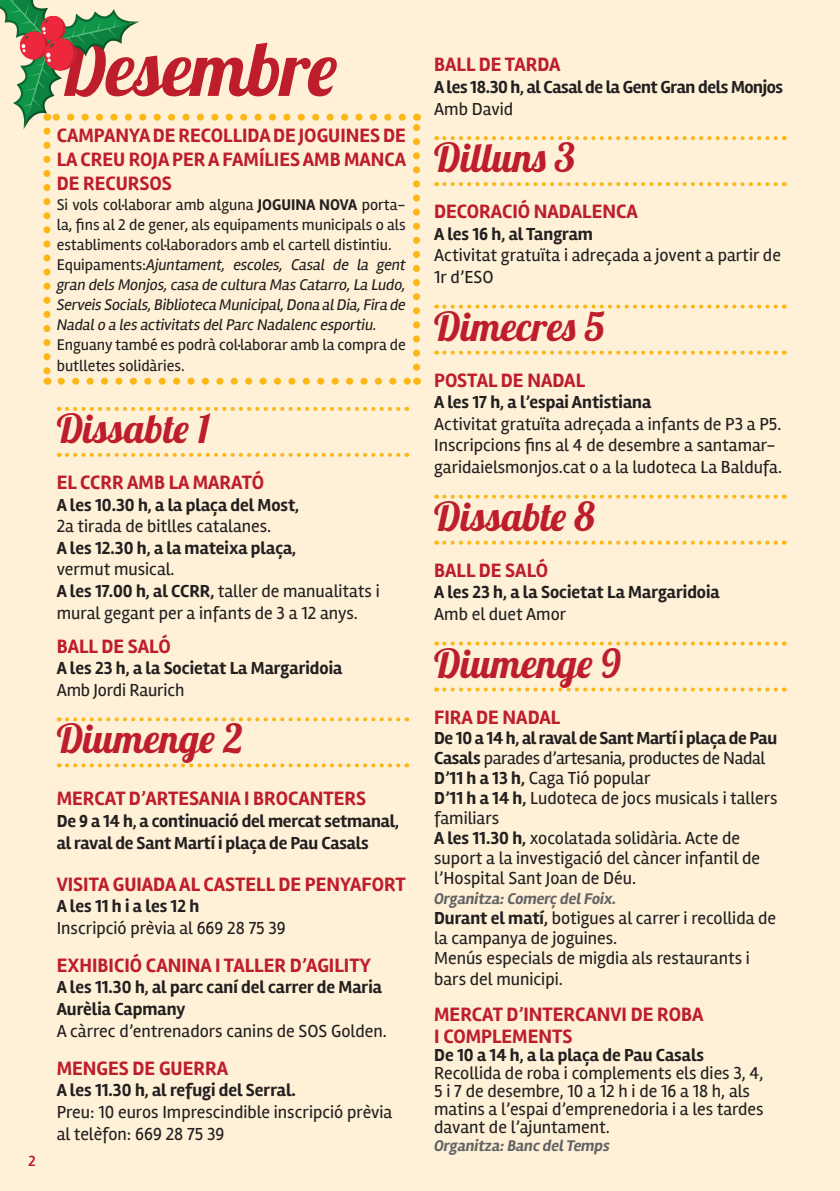
<style>
.page{position:relative;width:840px;height:1191px;background:#fff}
.page>*{position:absolute;margin:0;border:0;box-sizing:border-box;transform-origin:0 0}
.t1{font:76px "Lobster 1.4";letter-spacing:-.01em;color:#be1d2c}
.Text{font:40px "Lobster 1.4";color:#be1d2c}
.Hora_i_lloc{font:40px "Lobster 1.4";color:#be1d2c}
.Acte_Nadal{font:40px "Lobster 1.4";color:#be1d2c}
.Text-2{font:700 20px/24px "Rambla";color:#be1d2c;text-align:justify}
.Hora_i_lloc-2{font:700 20px "Rambla";color:#be1d2c}
.Text-3{font:18px/21.6px "Rambla";color:#231f20}
.Text-4{font:700 18px/21.6px "Rambla";color:#231f20}
.Text-5{font:700 18px/20px "Rambla";letter-spacing:-.02em;color:#231f20}
.Hora_i_lloc-3{font:18px "Rambla";letter-spacing:-.01em;color:#231f20}
.t2{font:16px/20px "Rambla";color:#231f20;text-align:justify}
.t3{font:italic 16px/20px "Rambla";letter-spacing:-.01em;color:#231f20;text-align:justify}
.Text-6{font:italic 700 16px "Rambla";color:#636366}
.t4{font:15px "Rambla";color:#be1d2c}
.s1{font-weight:700}
.s2{font-style:normal}
.s3{font-weight:400}
</style>
<div class="page">
<div style="left:0;top:0;width:839px;height:1191px;background:#fef1d7"></div>
<svg style="left:67px;top:407px;width:340px;height:4px"></svg>
<svg style="left:67px;top:453px;width:340px;height:4px"></svg>
<svg style="left:67px;top:717px;width:340px;height:4px"></svg>
<svg style="left:67px;top:763px;width:340px;height:4px"></svg>
<svg style="left:444px;top:136px;width:340px;height:4px"></svg>
<svg style="left:444px;top:182px;width:340px;height:4px"></svg>
<svg style="left:444px;top:304px;width:340px;height:4px"></svg>
<svg style="left:444px;top:350px;width:340px;height:4px"></svg>
<svg style="left:444px;top:494px;width:340px;height:4px"></svg>
<svg style="left:444px;top:540px;width:340px;height:4px"></svg>
<svg style="left:444px;top:641px;width:340px;height:4px"></svg>
<svg style="left:444px;top:687px;width:340px;height:4px"></svg>
<svg style="left:0;top:0;width:420px;height:385px"></svg>
<p class="t4" style="left:28px;top:1152px;width:9px">2</p>
<p class="t1" style="left:57px;top:20px;width:281px">Desembre</p>
<p class="Text-2" style="left:57px;top:123px;width:351px">CAMPANYA DE RECOLLIDA DE JOGUINES DE LA CREU ROJA PER A FAMÍLIES AMB MANCA DE RECURSOS</p>
<p class="t2" style="left:57px;top:194px;width:350px">Si vols col·laborar amb alguna <span class="s1">JOGUINA NOVA</span> porta&shy;la, fins al 2 de gener, als equipaments municipals o als establiments col·laboradors amb el cartell distintiu.</p>
<p class="t3" style="left:57px;top:254px;width:350px"><span class="s2">Equipaments:</span>Ajuntament, escoles, Casal de la gent gran dels Monjos, casa de cultura Mas Catarro, La Ludo, Serveis Socials, Biblioteca Municipal, Dona al Dia, Fira de Nadal o a les activitats del Parc Nadalenc esportiu.</p>
<p class="t2" style="left:57px;top:333px;width:350px;line-height:21.6px">Enguany també es podrà col·laborar amb la compra de butlletes solidàries.</p>
<p class="Hora_i_lloc" style="left:57px;top:403px;width:155px">Dissabte 1</p>
<p class="Hora_i_lloc-2" style="left:57px;top:470px;width:209px">EL CCRR AMB LA MARATÓ</p>
<p class="Text-4" style="left:57px;top:494px;width:244px">A les 10.30 h, a la plaça del Most,</p>
<p class="Text-3" style="left:57px;top:515px;width:216px">2a tirada de bitlles catalanes.</p>
<p class="Text-4" style="left:57px;top:537px;width:241px">A les 12.30 h, a la mateixa plaça,</p>
<p class="Text-3" style="left:57px;top:558px;width:119px">vermut musical.</p>
<p class="Text-3" style="left:57px;top:580px;width:324px"><span class="s1">A les 17.00 h, al CCRR,</span> taller de manualitats i mural gegant per a infants de 3 a 12 anys.</p>
<p class="Hora_i_lloc-2" style="left:57px;top:634px;width:115px">BALL DE SALÓ</p>
<p class="Text-4" style="left:57px;top:657px;width:287px">A les 23 h, a la Societat La Margaridoia</p>
<p class="Hora_i_lloc-3" style="left:57px;top:679px;width:129px">Amb Jordi Raurich</p>
<p class="Acte_Nadal" style="left:57px;top:713px;width:188px">Diumenge 2</p>
<p class="Text-2" style="left:57px;top:787px;width:311px">MERCAT D’ARTESANIA I BROCANTERS</p>
<p class="Text-4" style="left:57px;top:810px;width:344px">De 9 a 14 h, a continuació del mercat setmanal, al raval de Sant Martí i plaça de Pau Casals</p>
<p class="Text-2" style="left:57px;top:872px;width:350px">VISITA GUIADA AL CASTELL DE PENYAFORT</p>
<p class="Text-4" style="left:57px;top:895px;width:144px">A les 11 h i a les 12 h</p>
<p class="Text-3" style="left:57px;top:917px;width:230px">Inscripció prèvia al 669 28 75 39</p>
<p class="Text-2" style="left:57px;top:953px;width:315px">EXHIBICIÓ CANINA I TALLER D’AGILITY</p>
<p class="Text-4" style="left:57px;top:977px;width:326px">A les 11.30 h, al parc caní del carrer de Maria<br>Aurèlia Capmany</p>
<p class="Text-3" style="left:57px;top:1019px;width:331px">A càrrec d’entrenadors canins de SOS Golden.</p>
<p class="Text-2" style="left:57px;top:1056px;width:173px">MENGES DE GUERRA</p>
<p class="Text-4" style="left:57px;top:1079px;width:241px">A les 11.30 h, al refugi del Serral.</p>
<p class="Text-3" style="left:57px;top:1101px;width:337px">Preu: 10 euros Imprescindible inscripció prèvia al telèfon: 669 28 75 39</p>
<p class="Text-2" style="left:434px;top:53px;width:128px">BALL DE TARDA</p>
<p class="Text-5" style="left:434px;top:77px;width:350px">A les 18.30 h, al Casal de la Gent Gran dels Monjos</p>
<p class="Text-3" style="left:434px;top:98px;width:80px">Amb David</p>
<p class="Text" style="left:434px;top:132px;width:142px">Dilluns 3</p>
<p class="Text-2" style="left:434px;top:200px;width:205px">DECORACIÓ NADALENCA</p>
<p class="Text-4" style="left:434px;top:223px;width:160px">A les 16 h, al Tangram</p>
<p class="Text-3" style="left:434px;top:244px;width:348px">Activitat gratuïta i adreçada a jovent a partir de<br>1r d’ESO</p>
<p class="Text" style="left:434px;top:300px;width:172px">Dimecres 5</p>
<p class="Text-2" style="left:434px;top:368px;width:152px">POSTAL DE NADAL</p>
<p class="Text-4" style="left:434px;top:392px;width:218px">A les 17 h, a l’espai Antistiana</p>
<p class="Text-3" style="left:434px;top:413px;width:348px">Activitat gratuïta adreçada a infants de P3 a P5.</p>
<p class="Text-3" style="left:434px;top:434px;width:349px">Inscripcions fins al 4 de desembre a santamar&shy;garidaielsmonjos.cat o a la ludoteca La Baldufa.</p>
<p class="Text" style="left:434px;top:490px;width:162px">Dissabte 8</p>
<p class="Text-2" style="left:434px;top:558px;width:115px">BALL DE SALÓ</p>
<p class="Text-4" style="left:434px;top:582px;width:287px">A les 23 h, a la Societat La Margaridoia</p>
<p class="Text-3" style="left:434px;top:603px;width:134px">Amb el duet Amor</p>
<p class="Text" style="left:434px;top:637px;width:188px">Diumenge 9</p>
<p class="Text-2" style="left:434px;top:705px;width:128px">FIRA DE NADAL</p>
<p class="Text-5" style="left:434px;top:728px;width:344px">De 10 a 14 h, al raval de Sant Martí i plaça de Pau<br>Casals <span class="s3">parades d’artesania, productes de Nadal</span></p>
<p class="Text-3" style="left:434px;top:766px;width:218px"><span class="s1">D’11 h a 13 h,</span> Caga Tió popular</p>
<p class="Text-3" style="left:434px;top:787px;width:345px;line-height:20px"><span class="s1">D’11 h a 14 h,</span> Ludoteca de jocs musicals i tallers familiars</p>
<p class="Text-3" style="left:434px;top:827px;width:327px;line-height:20px"><span class="s1">A les 11.30 h,</span> xocolatada solidària. Acte de suport a la investigació del càncer infantil de l’Hospital Sant Joan de Déu.</p>
<p class="Text-6" style="left:434px;top:889px;width:183px">Organitza: Comerç del Foix.</p>
<p class="Text-3" style="left:434px;top:907px;width:343px;line-height:20px"><span class="s1">Durant el matí,</span> botigues al carrer i recollida de la campanya de joguines.</p>
<p class="Text-3" style="left:434px;top:946px;width:317px">Menús especials de migdia als restaurants i bars del municipi.</p>
<p class="Hora_i_lloc-2" style="left:434px;top:1002px;width:271px">MERCAT D’INTERCANVI DE ROBA</p>
<p class="Hora_i_lloc-2" style="left:434px;top:1024px;width:140px">I COMPLEMENTS</p>
<p class="Text-4" style="left:434px;top:1044px;width:271px">De 10 a 14 h, a la plaça de Pau Casals</p>
<p class="Text-3" style="left:434px;top:1063px;width:331px;line-height:18px">Recollida de roba i complements els dies 3, 4, 5 i 7 de desembre, 10 a 12 h i de 16 a 18 h, als matins a l’espai d’emprenedoria i a les tardes davant de l’ajuntament.</p>
<p class="Text-6" style="left:434px;top:1136px;width:177px">Organitza: Banc del Temps</p>
</div>
